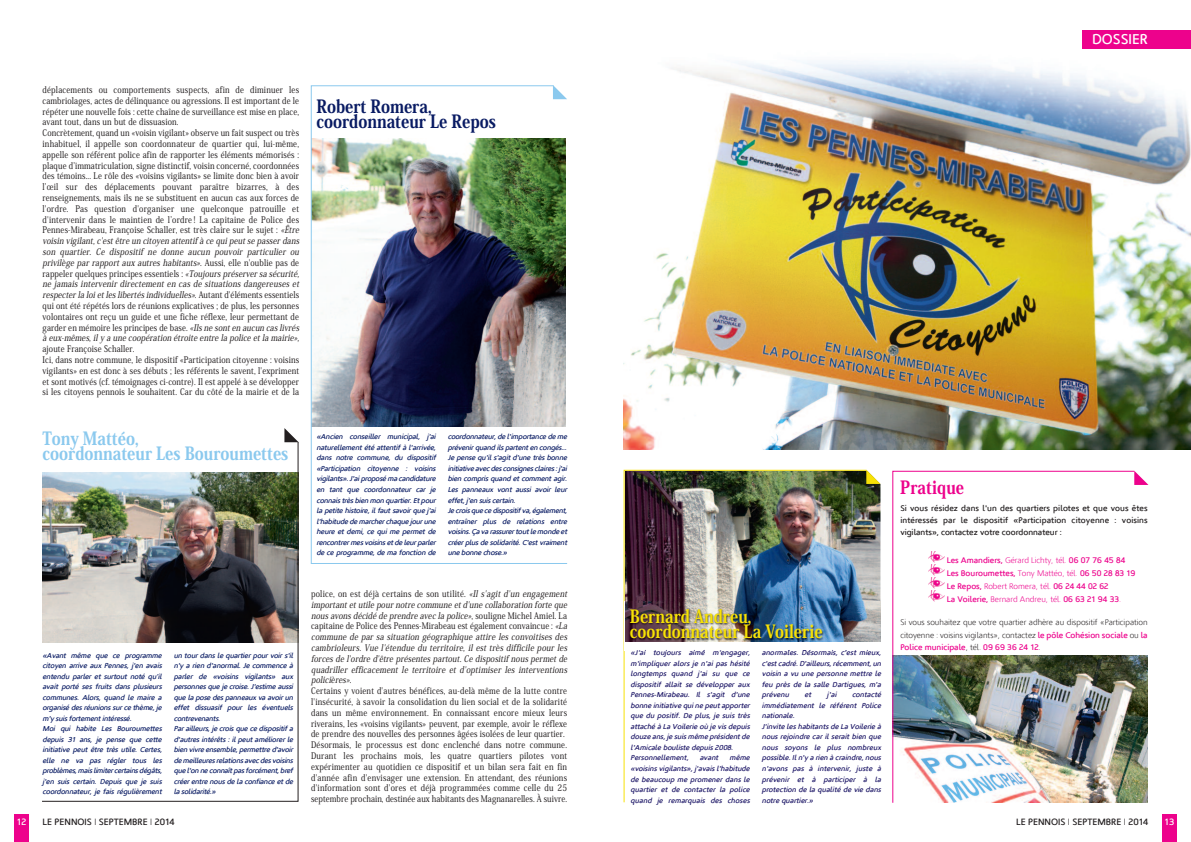
<style>
.page{position:relative;width:1191px;height:842px;background:#fff}
.page>*{position:absolute;margin:0;border:0;box-sizing:border-box;transform-origin:0 0}
.t1{font:800 18px/15px "Koz Min Pro";color:#8bc9ee;scale:.85 1}
.t2{font:800 18px/15px "Koz Min Pro";color:#f7e107;scale:.85 1}
.t3{font:800 18px/15px "Koz Min Pro";color:#091b63;scale:.85 1}
.t4{font:800 18px "Koz Min Pro";color:#ed028c;scale:.85 1}
.t5{font:14px "Fortheloveofhate";color:#fff}
.t6{font:500 9px/10.8px "Koz Min Pro";letter-spacing:.02em;color:#231f20;scale:.85 1}
.t7{font:9px "Fortheloveofhate";color:#231f20}
.t8{font:9px "Fortheloveofhate";color:#fff}
.t9{font:8px/13px "Fortheloveofhate";color:#ed028c}
.t10{font:8px/12px "Fortheloveofhate";color:#231f20;text-align:justify}
.t11{font:8px/12px "Fortheloveofhatelight";color:#231f20}
.t12{font:italic 7px/10.5px "Fortheloveofhate";letter-spacing:-.02em;color:#091b63}
.t13{font:italic 7px/10.5px "Fortheloveofhate";letter-spacing:.01em;color:#191364}
.s1{font-style:italic}
.s2{font-family:"Fortheloveofhatelight"}
.s3{font-family:"Fortheloveofhate";color:#ed028c}
.s4{font-family:"Fortheloveofhatelight";color:#231f20}
</style>
<div class="page">
<img style="left:1135px;top:656px;width:12px;height:146px">
<img style="left:624px;top:60px;width:567px;height:390px">
<img style="left:867px;top:484px;width:13px;height:117px">
<div style="left:1162px;top:814px;width:14px;height:28px;background:#ed028c"></div>
<div style="left:14px;top:814px;width:14px;height:28px;background:#ed028c"></div>
<img style="left:42px;top:442px;width:257px;height:360px">
<svg style="left:284px;top:428px;width:15px;height:14px"></svg>
<img style="left:310px;top:85px;width:258px;height:479px">
<svg style="left:553px;top:85px;width:14px;height:14px"></svg>
<img style="left:623px;top:469px;width:244px;height:334px">
<svg style="left:866px;top:470px;width:14px;height:14px"></svg>
<img style="left:625px;top:601px;width:256px;height:49px">
<img style="left:625px;top:601px;width:255px;height:40px">
<img style="left:624px;top:601px;width:1px;height:49px">
<img style="left:644px;top:650px;width:48px;height:1px">
<svg style="left:788px;top:650px;width:18px;height:1px"></svg>
<svg style="left:1135px;top:471px;width:13px;height:14px"></svg>
<img style="left:892px;top:470px;width:243px;height:333px">
<div style="left:1082px;top:30px;width:109px;height:19px;background:#ed028c"></div>
<p class="t6" style="left:43px;top:84px;width:306px">déplacements ou comportements suspects, afin de diminuer les cambriolages, actes de délinquance ou agressions. Il est important de le répéter une nouvelle fois : cette chaîne de surveillance est mise en place, avant tout, dans un but de dissuasion.<br>Concrètement, quand un «voisin vigilant» observe un fait suspect ou très inhabituel, il appelle son coordonnateur de quartier qui, lui-même, appelle son référent police afin de rapporter les éléments mémorisés : plaque d’immatriculation, signe distinctif, voisin concerné, coordonnées des témoins... Le rôle des «voisins vigilants» se limite donc bien à avoir l’œil sur des déplacements pouvant paraître bizarres, à des renseignements, mais ils ne se substituent en aucun cas aux forces de l'ordre. Pas question d'organiser une quelconque patrouille et d'intervenir dans le maintien de l’ordre ! La capitaine de Police des Pennes-Mirabeau, Françoise Schaller, est très claire sur le sujet : <span class="s1">«être voisin vigilant, c'est être un citoyen attentif à ce qui peut se passer dans son quartier. Ce dispositif ne donne aucun pouvoir particulier ou privilège par rapport aux autres habitants»</span>. A u s s i , e l l e n ' o u b l i e p a s d e rappeler quelques principes essentiels : <span class="s1">«Toujourspréserversasécurité, ne jamais intervenir directement en cas de situations dangereuses et respecter la loi et les libertés individuelles»</span>. A u t a n t d ' é l é m e n t s e s s e n t i e l s qui ont été répétés lors de réunions explicatives ; de plus, les personnes volontaires ont reçu un guide et une fiche réflexe, leur permettant de garder en mémoire les principes de base. <span class="s1">«Ilsnesontenaucuncaslivrés à eux-mêmes, il y a une coopération étroite entre la police et la mairie»,</span></p>
<p class="t6" style="left:43px;top:343px;width:303px">ajoute Françoise Schaller.<br>Ici, dans notre commune, le dispositif «Participation citoyenne : voisins vigilants» en est donc à ses débuts ; les référents le savent, l'expriment et sont motivés (cf. témoignages ci-contre). Il est appelé à se développer si les citoyens pennois le souhaitent. Car du côté de la mairie et de la</p>
<h1 class="t3" style="left:316px;top:98px;width:213px">Robert Romera, coordonnateur Le Repos</h1>
<h1 class="t1" style="left:43px;top:430px;width:291px">Tony Mattéo,<br>coordonnateur Les Bouroumettes</h1>
<p class="t12" style="left:42px;top:650px;width:123px">«Avant même que ce programme citoyen arrive aux Pennes, j 'en avais entendu parler et surtout noté qu’il avait porté ses fruits dans plusieurs communes. Alors, quand le maire a organisé des réunions sur ce thème, je m'y suis fortement intéressé.<br>Moi qui habite Les Bouroumettes depuis 31 ans, je pense que cette initiative peut être très utile. Certes, elle ne va pas régler tous les problèmes, mais limiter certains dégâts, j 'en suis certain. Depuis que je suis coordonnateur, je fais régulièrement</p>
<p class="t12" style="left:174px;top:650px;width:123px">un tour dans le quartier pour voir s'il n'y a rien d'anormal. Je commence à parler de «voisins vigilants» aux personnes que je croise. J'estime aussi que la pose des panneaux va avoir un effet dissuasif pour les éventuels contrevenants.<br>Par ailleurs, je crois que ce dispositif a d'autres intérêts : il peut améliorer le bien vivre ensemble, permettre d'avoir de meilleures relations avec des voisins que l'on ne connaît pas forcément, bref créer entre nous de la confiance et de la solidarité.»</p>
<p class="t12" style="left:316px;top:432px;width:123px;text-align:justify">«Ancien conseiller municipal, j 'ai naturellement été attentif à l'arrivée, dans notre commune, du dispositif «Participation citoyenne : voisins vigilants». J'ai proposé ma candidature en tant que coordonnateur car je connais très bien mon quartier. Et pour la petite histoire, il faut savoir que j 'ai l'habitude de marcher chaque jour une heure et demi, ce qui me permet de rencontrer mes voisins et de leur parler de ce programme, de ma fonction de</p>
<p class="t12" style="left:448px;top:432px;width:123px">coordonnateur, de l'importance de me prévenir quand ils partent en congés...<br>Je pense qu'il s'agit d'une très bonne initiative avec des consignes claires : j 'ai bien compris quand et comment agir.<br>Les panneaux vont aussi avoir leur effet, j 'en suis certain.<br>Je crois que ce dispositif va, également, entraîner plus de relations entre voisins. Ça va rassurer tout le monde et créer plus de solidarité. C'est vraiment une bonne chose.»</p>
<p class="t6" style="left:311px;top:588px;width:305px">police, on est déjà certains de son utilité. <span class="s1">«Ils'agitd'unengagement important et utile pour notre commune et d'une collaboration forte que nous avons décidé de prendre avec la police»</span>, s o u l i g n e M i c h e l A m i e l . L a capitaine de Police des Pennes-Mirabeau est également convaincue : <span class="s1">«La commune de par sa situation géographique attire les convoitises des cambrioleurs. Vue l'étendue du territoire, il est très difficile pour les forces de l'ordre d'être présentes partout. Ce dispositif nous permet de quadriller efficacement le territoire et d'optimiser les interventions policières»</span>.<br>Certains y voient d'autres bénéfices, au-delà même de la lutte contre l'insécurité, à savoir la consolidation du lien social et de la solidarité dans un même environnement. En connaissant encore mieux leurs riverains, les «voisins vigilants» peuvent, par exemple, avoir le réflexe de prendre des nouvelles des personnes âgées isolées de leur quartier.<br>Désormais, le processus est donc enclenché dans notre commune.<br>Durant les prochains mois, les quatre quartiers pilotes vont expérimenter au quotidien ce dispositif et un bilan sera fait en fin d'année afin d'envisager une extension. En attendant, des réunions d'information sont d'ores et déjà programmées comme celle du 25 septembre prochain, destinée aux habitants des Magnanarelles. À suivre.</p>
<h2 class="t5" style="left:1092px;top:30px;width:57px">DOSSIER</h2>
<h1 class="t2" style="left:630px;top:608px;width:228px">Bernard Andreu, coordonnateur La Voilerie</h1>
<p class="t13" style="left:630px;top:648px;width:123px">«J'ai toujours aimé m'engager, m'impliquer alors je n'ai pas hésité longtemps quand j 'ai su que ce dispositif allait se développer aux Pennes-Mirabeau. Il s'agit d'une bonne initiative qui ne peut apporter que du positif. De plus, je suis très attaché à La Voilerie où je vis depuis douze ans, je suis même président de l'Amicale bouliste depuis 2008.<br>Personnellement,</p>
<p class="t13" style="left:630px;top:753px;width:123px;text-align:justify;text-indent:99px">même «voisins vigilants», j 'avais l'habitude de beaucoup me promener dans le quartier et de contacter la police quand je remarquais des choses</p>
<p class="t13" style="left:699px;top:753px;width:22px">avant</p>
<p class="t13" style="left:762px;top:648px;width:123px;text-align:justify">anormales. Désormais, c'est mieux, c'est cadré. D'ailleurs, récemment, un voisin a vu une personne mettre le feu près de la salle Dartigues, m'a prévenu</p>
<p class="t13" style="left:762px;top:690px;width:123px;text-indent:90px">contacté immédiatement le référent Police nationale.<br>J'invite les habitants de La Voilerie à nous rejoindre car il serait bien que nous soyons le plus nombreux possible. Il n'y a rien à craindre, nous n'avons pas à intervenir, juste à prévenir et à participer à la protection de la qualité de vie dans notre quartier.»</p>
<p class="t13" style="left:804px;top:690px;width:10px">et</p>
<p class="t13" style="left:827px;top:690px;width:13px">j 'ai</p>
<h1 class="t4" style="left:900px;top:474px;width:77px">Pratique</h1>
<p class="t10" style="left:900px;top:502px;width:249px">Si vous résidez dans l'un des quartiers pilotes et que vous êtes intéressés par le dispositif «Participation citoyenne : voisins vigilants», contactez votre coordonnateur :</p>
<p class="t9" style="left:946px;top:553px;width:190px">Les Amandiers, <span class="s2">Gérard Lichty, tél.</span> 06 07 76 45 84<br>Les Bouroumettes, <span class="s2">Tony Mattéo, tél.</span> 06 50 28 83 19<br>Le Repos, <span class="s2">Robert Romera, tél.</span> 06 24 44 02 62<br>La Voilerie, <span class="s2">Bernard Andreu, tél.</span> 06 63 21 94 33<span class="s2">.</span></p>
<p class="t11" style="left:900px;top:617px;width:249px">Si vous souhaitez que votre quartier adhère au dispositif «Participation citoyenne : voisins vigilants», contactez <span class="s3">le pôle Cohésion sociale</span> ou <span class="s3">la</span></p>
<p class="t9" style="left:900px;top:640px;width:142px">Police municipale<span class="s4">, tél.</span> 09 69 36 24 12<span class="s4">.</span></p>
<p class="t8" style="left:17px;top:816px;width:11px">12</p>
<p class="t7" style="left:43px;top:816px;width:134px">LE PENNOIS <span class="s2">I</span> SEPTEMBRE <span class="s2">I</span> 2014</p>
<p class="t7" style="left:1016px;top:816px;width:134px">LE PENNOIS <span class="s2">I</span> SEPTEMBRE <span class="s2">I</span> 2014</p>
<p class="t8" style="left:1164px;top:816px;width:11px">13</p>
</div>
